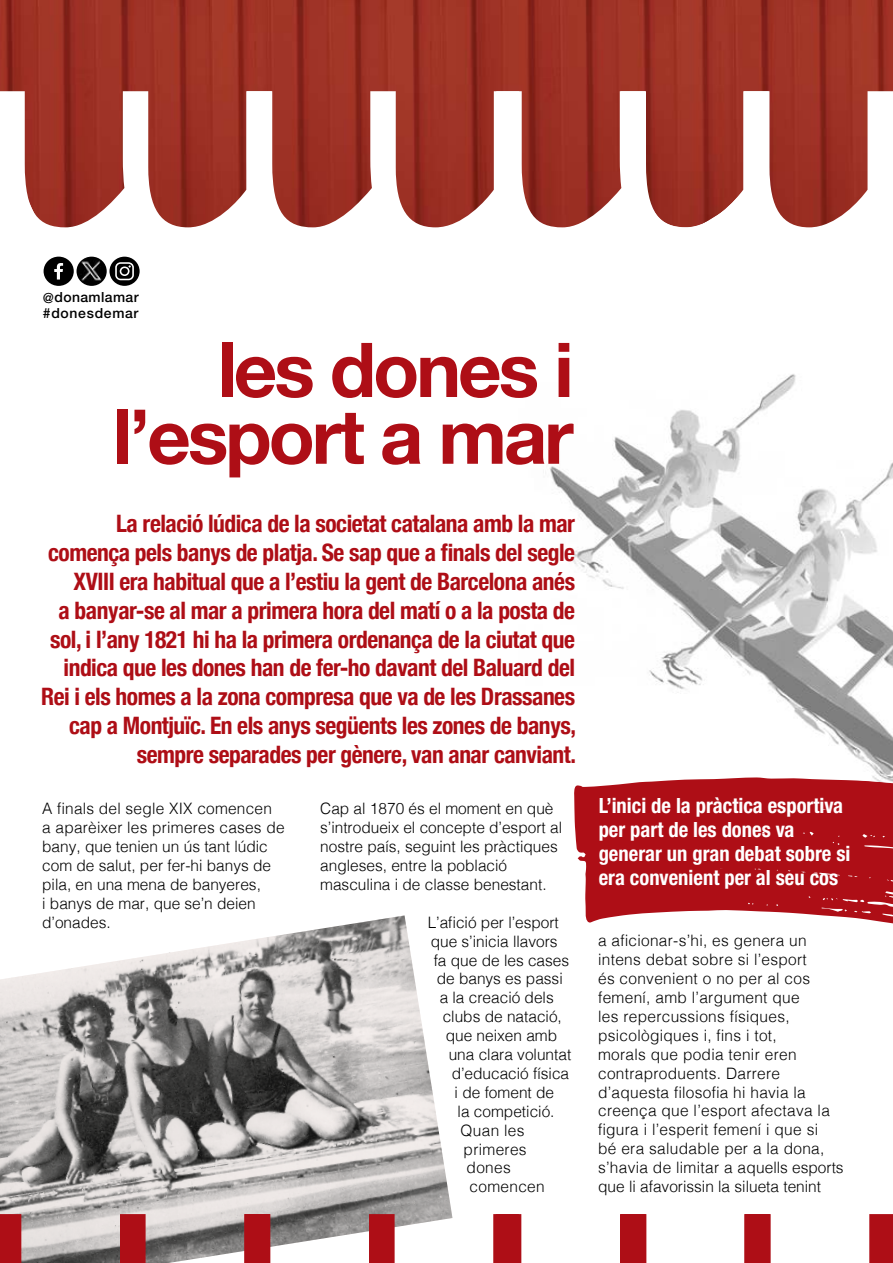
<style>
.page{position:relative;width:893px;height:1263px;background:#fff}
.page>*{position:absolute;margin:0;border:0;box-sizing:border-box;transform-origin:0 0}
.t1{font:700 75.75px/66.8px "Helvetica Neue";letter-spacing:-.04em;color:#ae0e16;text-align:right}
.t2{font:700 condensed 24px/28.8px "Helvetica Neue";letter-spacing:-.02em;color:#ae0e16;text-align:right}
.t3{font:700 condensed 21px/24px "Helvetica Neue LT Std";color:#fff}
.t4{font:300 15.75px/18.9px "Helvetica";color:#000}
.t5{font:300 15.75px/18.9px "Helvetica";letter-spacing:.02em;color:#000}
.t6{font:500 13.95px/16.5px "Helvetica Neue LT Std";letter-spacing:.04em;color:#000}
</style>
<div class="page">
<img style="left:0;top:0;width:893px;height:91px">
<svg style="left:0;top:91px;width:893px;height:137px"></svg>
<svg style="left:574px;top:783px;width:319px;height:141px;fill:#ae0e16"></svg>
<img style="left:550px;top:374px;width:343px;height:409px">
<img style="left:0;top:915px;width:452px;height:299px">
<svg style="left:0;top:1214px;width:893px;height:49px"></svg>
<div style="left:44px;top:257px;width:30px;height:29px;background:#000;border-radius:50%"></div>
<svg style="left:54px;top:263px;width:9px;height:16px"></svg>
<img style="left:77px;top:257px;width:30px;height:29px">
<div style="left:109px;top:257px;width:31px;height:29px;background:#000;border-radius:50%"></div>
<svg style="left:115px;top:262px;width:19px;height:18px"></svg>
<p class="t6" style="left:43px;top:288px;width:97px">@donamlamar #donesdemar</p>
<h1 class="t1" style="left:113px;top:339px;width:462px">les dones i l’esport a mar</h1>
<p class="t2" style="left:41px;top:508px;width:536px">La relació lúdica de la societat catalana amb la mar comença pels banys de platja. Se sap que a finals del segle XVIII era habitual que a l’estiu la gent de Barcelona anés<br>a banyar-se al mar a primera hora del matí o a la posta de sol, i l’any 1821 hi ha la primera ordenança de la ciutat que indica que les dones han de fer-ho davant del Baluard del Rei i els homes a la zona compresa que va de les Drassanes cap a Montjuïc. En els anys següents les zones de banys, sempre separades per gènere, van anar canviant.</p>
<p class="t4" style="left:42px;top:798px;width:244px">A finals del segle XIX comencen<br>a aparèixer les primeres cases de bany, que tenien un ús tant lúdic com de salut, per fer-hi banys de pila, en una mena de banyeres,<br>i banys de mar, que se’n deien d’onades.</p>
<p class="t4" style="left:320px;top:798px;width:243px">Cap al 1870 és el moment en què s’introdueix el concepte d’esport al nostre país, seguint les pràctiques angleses, entre la població masculina i de classe benestant.</p>
<p class="t4" style="left:428px;top:911px;width:133px">L’afició per l’esport</p>
<p class="t4" style="left:431px;top:930px;width:128px">que s’inicia llavors</p>
<p class="t4" style="left:434px;top:949px;width:137px">fa que de les cases</p>
<p class="t4" style="left:437px;top:968px;width:128px">de banys es passi</p>
<p class="t4" style="left:440px;top:987px;width:116px">a la creació dels</p>
<p class="t4" style="left:443px;top:1006px;width:121px">clubs de natació,</p>
<p class="t4" style="left:446px;top:1025px;width:113px">que neixen amb</p>
<p class="t4" style="left:449px;top:1044px;width:124px">una clara voluntat</p>
<p class="t4" style="left:452px;top:1063px;width:119px">d’educació física</p>
<p class="t4" style="left:455px;top:1082px;width:101px">i de foment de</p>
<p class="t4" style="left:458px;top:1100px;width:98px">la competició.</p>
<p class="t4" style="left:461px;top:1119px;width:65px">Quan les</p>
<p class="t5" style="left:464px;top:1138px;width:65px">primeres</p>
<p class="t4" style="left:467px;top:1157px;width:46px">dones</p>
<p class="t5" style="left:470px;top:1176px;width:77px">comencen</p>
<h3 class="t3" style="left:599px;top:793px;width:253px">L’inici de la pràctica esportiva per part de les dones va generar un gran debat sobre si era convenient per al seu cos</h3>
<p class="t5" style="left:598px;top:930px;width:247px">a aficionar-s’hi, es genera un intens debat sobre si l’esport<br>és convenient o no per al cos femení, amb l’argument que<br>les repercussions físiques, psicològiques i, fins i tot,<br>morals que podia tenir eren contraproduents. Darrere d’aquesta filosofia hi havia la creença que l’esport afectava la figura i l’esperit femení i que si<br>bé era saludable per a la dona, s’havia de limitar a aquells esports que li afavorissin la silueta tenint</p>
</div>
